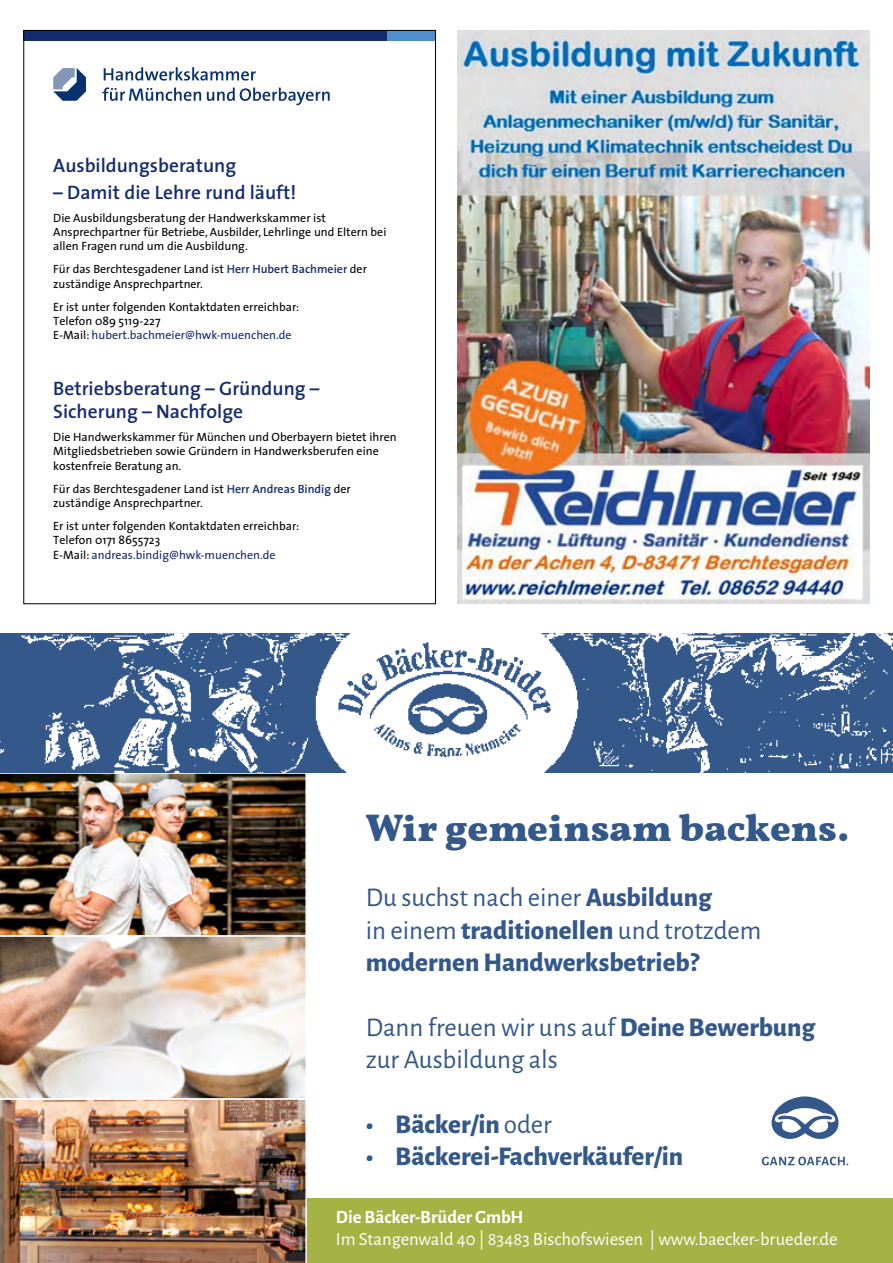
<style>
.page{position:relative;width:893px;height:1263px;background:#fff}
.page>*{position:absolute;margin:0;border:0;box-sizing:border-box;transform-origin:0 0}
.t1{font:900 38.25px "Vollkorn";color:#335889}
.t2{font:800 27px/32.4px "Alegreya Sans";color:#335889}
.t3{font:27px/32.4px "Alegreya Sans";color:#335889}
.t4{font:600 19.5px/23.4px "The Sans";color:#142b70}
.t5{font:18.75px/22.8px "Alegreya Sans";color:#fff}
.t6{font:12px/14.4px "The Sans";color:#000}
.s1{font-weight:600;color:#142b70}
.s2{color:#142b70}
.s3{font-weight:400}
.s4{font-weight:800}
.s5{font-weight:700}
</style>
<div class="page">
<svg style="left:53px;top:68px;width:33px;height:33px"></svg>
<svg style="left:104px;top:67px;width:152px;height:14px"></svg>
<svg style="left:102px;top:87px;width:99px;height:14px"></svg>
<svg style="left:207px;top:88px;width:123px;height:17px"></svg>
<div style="left:23px;top:30px;width:365px;height:10px;background:#142b70"></div>
<div style="left:388px;top:30px;width:48px;height:10px;background:#4e8fcc"></div>
<div style="left:293px;top:1198px;width:600px;height:65px;background:#a5b244"></div>
<img style="left:0;top:772px;width:307px;height:163px">
<img style="left:0;top:935px;width:307px;height:163px">
<img style="left:0;top:1098px;width:307px;height:165px">
<img style="left:0;top:634px;width:893px;height:138px">
<svg style="left:771px;top:1096px;width:68px;height:43px"></svg>
<svg style="left:762px;top:1157px;width:86px;height:8px"></svg>
<img style="left:457px;top:30px;width:413px;height:574px">
<p class="t4" style="left:53px;top:153px;width:184px">Ausbildungsberatung</p>
<p class="t4" style="left:53px;top:180px;width:245px">– Damit die Lehre rund läuft!</p>
<p class="t6" style="left:53px;top:210px;width:335px">Die Ausbildungsberatung der Handwerkskammer ist<br>Ansprechpartner für Betriebe, Ausbilder, Lehrlinge und Eltern bei allen Fragen rund um die Ausbildung.</p>
<p class="t6" style="left:53px;top:262px;width:315px">Für das Berchtesgadener Land ist <span class="s1">Herr Hubert Bachmeier</span> der zuständige Ansprechpartner.</p>
<p class="t6" style="left:53px;top:299px;width:248px">Er ist unter folgenden Kontaktdaten erreichbar:<br>Telefon 089 5119-227<br>E-Mail: <span class="s2">hubert.bachmeier@hwk-muenchen.de</span></p>
<p class="t4" style="left:53px;top:376px;width:268px">Betriebsberatung – Gründung –<br>Sicherung – Nachfolge</p>
<p class="t6" style="left:53px;top:429px;width:345px">Die Handwerkskammer für München und Oberbayern bietet ihren<br>Mitgliedsbetrieben sowie Gründern in Handwerksberufen eine kostenfreie Beratung an.</p>
<p class="t6" style="left:53px;top:481px;width:299px">Für das Berchtesgadener Land ist <span class="s1">Herr Andreas Bindig</span> der zuständige Ansprechpartner.</p>
<p class="t6" style="left:53px;top:518px;width:248px">Er ist unter folgenden Kontaktdaten erreichbar:<br>Telefon 0171 8655723<br>E-Mail: <span class="s2">andreas.bindig@hwk-muenchen.de</span></p>
<p class="t1" style="left:366px;top:799px;width:485px">Wir gemeinsam backens.</p>
<p class="t2" style="left:366px;top:879px;width:397px"><span class="s3">Du suchst nach einer</span> Ausbildung<br><span class="s3">in einem</span> traditionellen <span class="s3">und trotzdem </span>modernen Handwerksbetrieb?</p>
<p class="t3" style="left:366px;top:1010px;width:451px">Dann freuen wir uns auf <span class="s4">Deine Bewerbung </span>zur Ausbildung als</p>
<p class="t2" style="left:366px;top:1106px;width:188px">• Bäcker/in <span class="s3">oder</span></p>
<p class="t2" style="left:366px;top:1138px;width:319px">• Bäckerei-Fachverkäufer/in</p>
<p class="t5" style="left:336px;top:1204px;width:503px"><span class="s5">Die Bäcker-Brüder GmbH<br></span>Im Stangenwald 40 | 83483 Bischofswiesen | www.baecker-brueder.de</p>
</div>
